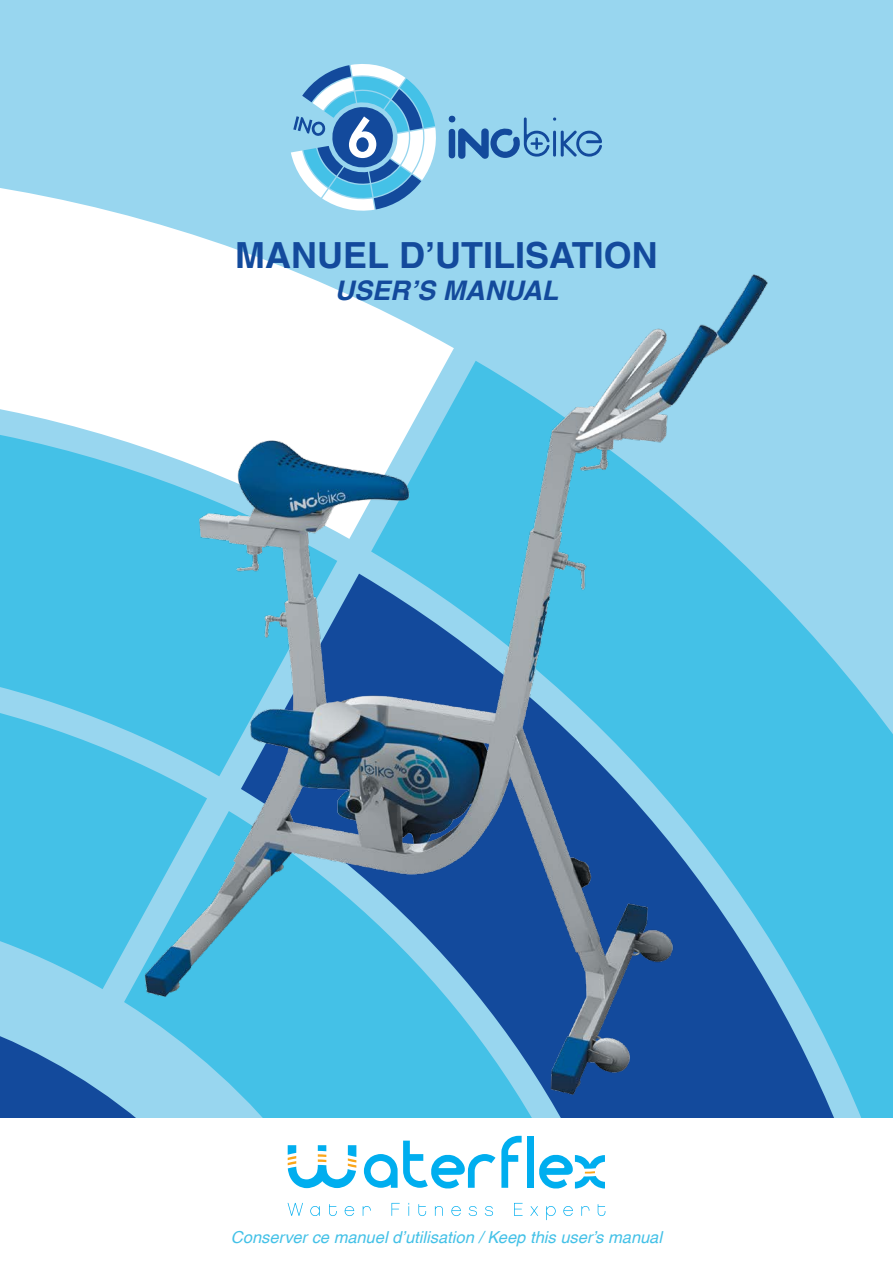
<style>
.page{position:relative;width:893px;height:1263px;background:#98d6ef}
.page>*{position:absolute;margin:0;border:0;box-sizing:border-box;transform-origin:0 0}
.t1{font:700 36px "Helvetica LT";color:#134a9c}
.t2{font:italic 700 27px "Helvetica LT";color:#134a9c}
.t3{font:italic 16.5px "Helvetica LT";color:#44c1e7}
</style>
<div class="page">
<div style="left:0;top:776px;width:92px;height:148px;background:#44c1e7"></div>
<svg style="left:0;top:118px;width:449px;height:251px"></svg>
<svg style="left:0;top:369px;width:92px;height:407px;background:#66cbeb"></svg>
<svg style="left:414px;top:610px;width:479px;height:508px;fill:#44c1e7"></svg>
<svg style="left:0;top:924px;width:414px;height:194px"></svg>
<img style="left:92px;top:248px;width:697px;height:859px">
<div style="left:0;top:1118px;width:893px;height:145px;background:#fff"></div>
<svg style="left:288px;top:1145px;width:68px;height:43px"></svg>
<svg style="left:539px;top:1154px;width:66px;height:35px"></svg>
<svg style="left:364px;top:1140px;width:131px;height:49px"></svg>
<svg style="left:501px;top:1136px;width:21px;height:52px"></svg>
<div style="left:527px;top:1136px;width:7px;height:52px;background:#00aeef"></div>
<svg style="left:288px;top:1203px;width:15px;height:13px"></svg>
<svg style="left:310px;top:1206px;width:10px;height:10px"></svg>
<svg style="left:329px;top:1204px;width:8px;height:12px"></svg>
<svg style="left:345px;top:1206px;width:9px;height:10px"></svg>
<svg style="left:363px;top:1206px;width:8px;height:10px"></svg>
<svg style="left:391px;top:1203px;width:9px;height:13px"></svg>
<svg style="left:408px;top:1203px;width:1px;height:13px"></svg>
<svg style="left:418px;top:1204px;width:8px;height:12px"></svg>
<svg style="left:435px;top:1206px;width:8px;height:10px"></svg>
<svg style="left:451px;top:1206px;width:10px;height:10px"></svg>
<svg style="left:469px;top:1206px;width:8px;height:10px"></svg>
<svg style="left:485px;top:1206px;width:8px;height:10px"></svg>
<svg style="left:514px;top:1203px;width:9px;height:13px"></svg>
<svg style="left:530px;top:1206px;width:8px;height:10px"></svg>
<svg style="left:546px;top:1206px;width:10px;height:14px"></svg>
<svg style="left:563px;top:1206px;width:10px;height:10px"></svg>
<svg style="left:581px;top:1206px;width:8px;height:10px"></svg>
<svg style="left:598px;top:1204px;width:7px;height:12px"></svg>
<svg style="left:291px;top:64px;width:147px;height:148px"></svg>
<svg style="left:449px;top:116px;width:153px;height:43px"></svg>
<h1 class="t1" style="left:235px;top:233px;width:424px">MANUEL D’UTILISATION</h1>
<h2 class="t2" style="left:335px;top:274px;width:225px">USER’S MANUAL</h2>
<p class="t3" style="left:231px;top:1227px;width:433px">Conserver ce manuel d’utilisation / Keep this user’s manual</p>
</div>
